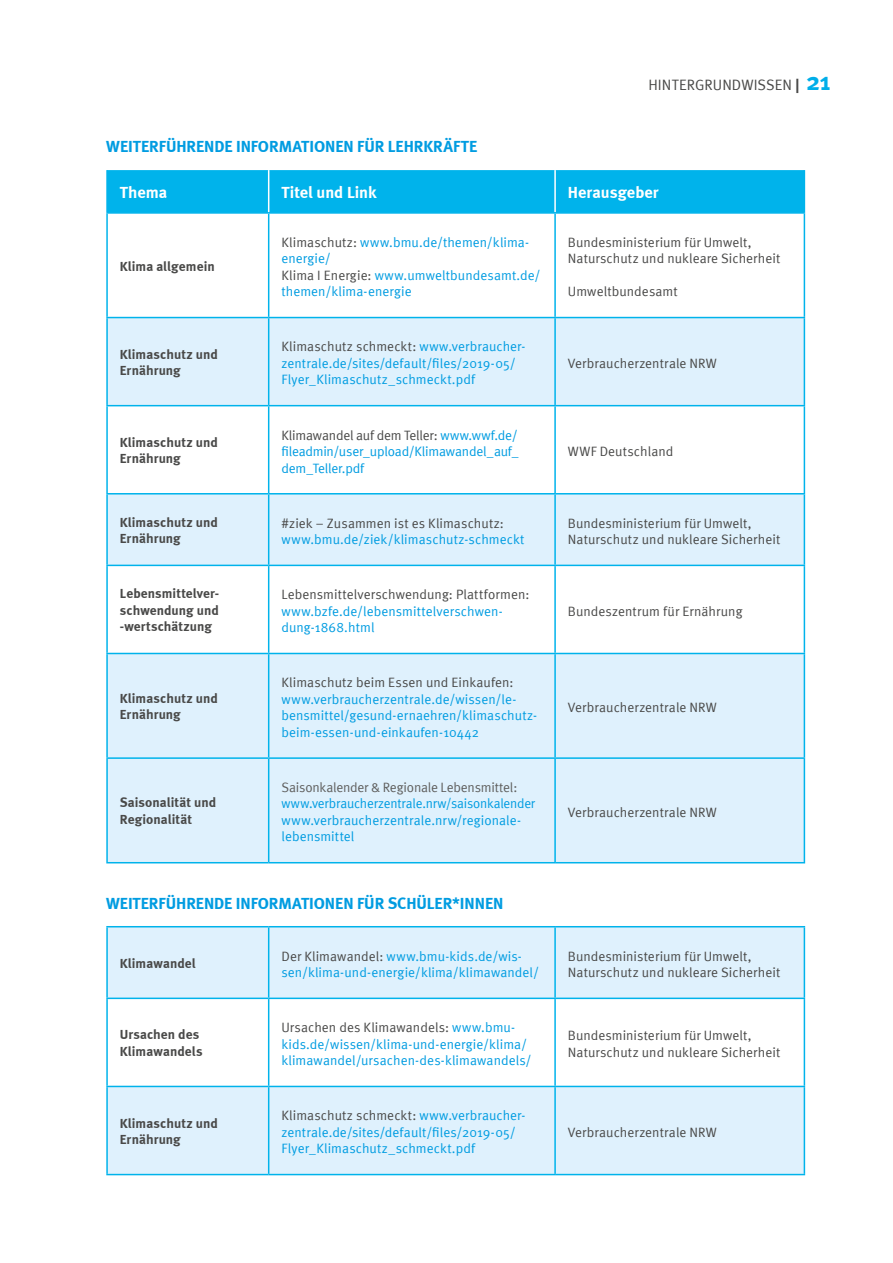
<style>
.page{position:relative;width:893px;height:1263px;background:#fff}
.page>*{position:absolute;margin:0;border:0;box-sizing:border-box;transform-origin:0 0}
.t1{font:700 16.5px "Meta";letter-spacing:-.005em;color:#009ce1}
.t2{font:700 16.5px "Meta";color:#fff}
.t3{font:15px "Meta Normal";letter-spacing:.005em;color:#494948}
.t4{font:13.5px/16.5px "Meta Normal";letter-spacing:.005em;color:#009ce1}
.t5{font:13.5px/16.5px "Meta Normal";letter-spacing:.005em;color:#494948}
.t6{font:700 13.5px/16.5px "Meta";letter-spacing:.005em;color:#494948}
.t7{font:13.5px/16.5px "Meta Normal";letter-spacing:-.015em;color:#009ce1}
.s1{font-family:"Meta";font-weight:700}
.s2{font-family:"Meta";font-weight:700;font-size:25.5px;color:#00aee9}
.s3{color:#494948}
.s4{color:#5f5f5e}
</style>
<div class="page">
<div style="left:108px;top:170px;width:696px;height:42px;background:#00b3eb"></div>
<svg style="left:108px;top:318px;width:696px;height:544px;fill:#dff1fd"></svg>
<hr style="left:268px;top:170px;width:1px;height:42px;background:#fff">
<hr style="left:554px;top:170px;width:2px;height:42px;background:#fff">
<hr style="left:106px;top:170px;width:2px;height:42px;background:#00b3eb">
<hr style="left:804px;top:170px;width:1px;height:42px;background:#00b3eb">
<hr style="left:106px;top:214px;width:2px;height:103px;background:#00b3eb">
<hr style="left:106px;top:212px;width:163px;height:2px;background:#00b3eb">
<hr style="left:269px;top:212px;width:286px;height:2px;background:#00b3eb">
<hr style="left:555px;top:212px;width:250px;height:2px;background:#00b3eb">
<hr style="left:268px;top:214px;width:1px;height:103px;background:#00b3eb">
<hr style="left:554px;top:214px;width:2px;height:103px;background:#00b3eb">
<hr style="left:804px;top:214px;width:1px;height:103px;background:#00b3eb">
<hr style="left:106px;top:318px;width:2px;height:87px;background:#00b3eb">
<hr style="left:106px;top:317px;width:163px;height:1px;background:#00b3eb">
<hr style="left:269px;top:317px;width:286px;height:1px;background:#00b3eb">
<hr style="left:555px;top:317px;width:250px;height:1px;background:#00b3eb">
<hr style="left:268px;top:318px;width:1px;height:87px;background:#00b3eb">
<hr style="left:554px;top:318px;width:2px;height:87px;background:#00b3eb">
<hr style="left:804px;top:318px;width:1px;height:87px;background:#00b3eb">
<hr style="left:106px;top:406px;width:2px;height:87px;background:#00b3eb">
<hr style="left:106px;top:405px;width:163px;height:1px;background:#00b3eb">
<hr style="left:269px;top:405px;width:286px;height:1px;background:#00b3eb">
<hr style="left:555px;top:405px;width:250px;height:1px;background:#00b3eb">
<hr style="left:268px;top:406px;width:1px;height:87px;background:#00b3eb">
<hr style="left:554px;top:406px;width:2px;height:87px;background:#00b3eb">
<hr style="left:804px;top:406px;width:1px;height:87px;background:#00b3eb">
<hr style="left:106px;top:494px;width:2px;height:71px;background:#00b3eb">
<hr style="left:106px;top:566px;width:2px;height:87px;background:#00b3eb">
<hr style="left:106px;top:654px;width:2px;height:103px;background:#00b3eb">
<hr style="left:106px;top:759px;width:2px;height:103px;background:#00b3eb">
<hr style="left:106px;top:493px;width:163px;height:1px;background:#00b3eb">
<hr style="left:269px;top:493px;width:286px;height:1px;background:#00b3eb">
<hr style="left:555px;top:493px;width:250px;height:1px;background:#00b3eb">
<hr style="left:268px;top:494px;width:1px;height:71px;background:#00b3eb">
<hr style="left:554px;top:494px;width:2px;height:71px;background:#00b3eb">
<hr style="left:804px;top:494px;width:1px;height:71px;background:#00b3eb">
<hr style="left:268px;top:566px;width:1px;height:87px;background:#00b3eb">
<hr style="left:554px;top:566px;width:2px;height:87px;background:#00b3eb">
<hr style="left:804px;top:566px;width:1px;height:87px;background:#00b3eb">
<hr style="left:268px;top:654px;width:1px;height:103px;background:#00b3eb">
<hr style="left:554px;top:654px;width:2px;height:103px;background:#00b3eb">
<hr style="left:804px;top:654px;width:1px;height:103px;background:#00b3eb">
<hr style="left:268px;top:759px;width:1px;height:103px;background:#00b3eb">
<hr style="left:554px;top:759px;width:2px;height:103px;background:#00b3eb">
<hr style="left:804px;top:759px;width:1px;height:103px;background:#00b3eb">
<hr style="left:106px;top:565px;width:163px;height:1px;background:#00b3eb">
<hr style="left:269px;top:565px;width:286px;height:1px;background:#00b3eb">
<hr style="left:555px;top:565px;width:250px;height:1px;background:#00b3eb">
<hr style="left:106px;top:653px;width:163px;height:1px;background:#00b3eb">
<hr style="left:269px;top:653px;width:286px;height:1px;background:#00b3eb">
<hr style="left:555px;top:653px;width:250px;height:1px;background:#00b3eb">
<hr style="left:106px;top:757px;width:163px;height:2px;background:#00b3eb">
<hr style="left:269px;top:757px;width:286px;height:2px;background:#00b3eb">
<hr style="left:555px;top:757px;width:250px;height:2px;background:#00b3eb">
<hr style="left:106px;top:862px;width:163px;height:1px;background:#00b3eb">
<hr style="left:269px;top:862px;width:286px;height:1px;background:#00b3eb">
<hr style="left:555px;top:862px;width:250px;height:1px;background:#00b3eb">
<div style="left:108px;top:927px;width:696px;height:247px;background:#dff1fd"></div>
<svg style="left:108px;top:999px;width:696px;height:87px"></svg>
<hr style="left:106px;top:927px;width:2px;height:70px;background:#00b3eb">
<hr style="left:106px;top:926px;width:163px;height:1px;background:#00b3eb">
<hr style="left:269px;top:926px;width:286px;height:1px;background:#00b3eb">
<hr style="left:555px;top:926px;width:250px;height:1px;background:#00b3eb">
<hr style="left:268px;top:927px;width:1px;height:70px;background:#00b3eb">
<hr style="left:554px;top:927px;width:2px;height:70px;background:#00b3eb">
<hr style="left:804px;top:927px;width:1px;height:70px;background:#00b3eb">
<hr style="left:106px;top:999px;width:2px;height:87px;background:#00b3eb">
<hr style="left:106px;top:997px;width:163px;height:2px;background:#00b3eb">
<hr style="left:269px;top:997px;width:286px;height:2px;background:#00b3eb">
<hr style="left:555px;top:997px;width:250px;height:2px;background:#00b3eb">
<hr style="left:268px;top:999px;width:1px;height:87px;background:#00b3eb">
<hr style="left:554px;top:999px;width:2px;height:87px;background:#00b3eb">
<hr style="left:804px;top:999px;width:1px;height:87px;background:#00b3eb">
<hr style="left:106px;top:1087px;width:2px;height:87px;background:#00b3eb">
<hr style="left:106px;top:1086px;width:163px;height:1px;background:#00b3eb">
<hr style="left:269px;top:1086px;width:286px;height:1px;background:#00b3eb">
<hr style="left:555px;top:1086px;width:250px;height:1px;background:#00b3eb">
<hr style="left:268px;top:1087px;width:1px;height:87px;background:#00b3eb">
<hr style="left:554px;top:1087px;width:2px;height:87px;background:#00b3eb">
<hr style="left:804px;top:1087px;width:1px;height:87px;background:#00b3eb">
<hr style="left:106px;top:1174px;width:163px;height:1px;background:#00b3eb">
<hr style="left:269px;top:1174px;width:286px;height:1px;background:#00b3eb">
<hr style="left:555px;top:1174px;width:250px;height:1px;background:#00b3eb">
<p class="t1" style="left:106px;top:136px;width:372px">WEITERFÜHRENDE INFORMATIONEN FÜR LEHRKRÄFTE</p>
<p class="t3" style="left:648px;top:76px;width:184px">HINTERGRUNDWISSEN <span class="s1">|</span> <span class="s2">21</span></p>
<p class="t2" style="left:120px;top:182px;width:49px">Thema</p>
<p class="t2" style="left:281px;top:182px;width:97px">Titel und Link</p>
<p class="t2" style="left:568px;top:182px;width:92px">Herausgeber</p>
<p class="t6" style="left:120px;top:257px;width:96px">Klima allgemein</p>
<p class="t4" style="left:281px;top:234px;width:249px"><span class="s3">Klimaschutz:</span> www.bmu.de/themen/klima&shy;energie/</p>
<p class="t4" style="left:281px;top:267px;width:261px"><span class="s3">Klima I Energie:</span> www.umweltbundesamt.de/ themen/klima-energie</p>
<p class="t6" style="left:120px;top:346px;width:100px">Klimaschutz und<br>Ernährung</p>
<p class="t4" style="left:281px;top:338px;width:245px"><span class="s3">Klimaschutz schmeckt:</span> www.verbraucher&shy;zentrale.de/sites/default/files/2019-05/<br>Flyer_Klimaschutz_schmeckt.pdf</p>
<p class="t6" style="left:120px;top:434px;width:100px">Klimaschutz und<br>Ernährung</p>
<p class="t4" style="left:281px;top:426px;width:239px;text-align:justify"><span class="s3">Klimawandel auf dem Teller:</span> www.wwf.de/ fileadmin/user_upload/Klimawandel_auf_ dem_Teller.pdf</p>
<p class="t5" style="left:568px;top:234px;width:214px">Bundesministerium für Umwelt,<br>Naturschutz und nukleare Sicherheit</p>
<p class="t5" style="left:568px;top:283px;width:111px">Umweltbundesamt</p>
<p class="t5" style="left:568px;top:355px;width:151px">Verbraucherzentrale NRW</p>
<p class="t5" style="left:568px;top:443px;width:107px">WWF Deutschland</p>
<p class="t6" style="left:120px;top:513px;width:100px">Klimaschutz und<br>Ernährung</p>
<p class="t4" style="left:281px;top:514px;width:245px"><span class="s3">#ziek – Zusammen ist es Klimaschutz: </span>www.bmu.de/ziek/klimaschutz-schmeckt</p>
<p class="t5" style="left:568px;top:514px;width:214px">Bundesministerium für Umwelt,<br>Naturschutz und nukleare Sicherheit</p>
<p class="t6" style="left:120px;top:585px;width:101px;text-align:justify">Lebensmittelver&shy;schwendung und -wertschätzung</p>
<p class="t4" style="left:281px;top:586px;width:249px"><span class="s3">Lebensmittelverschwendung: Plattformen: </span>www.bzfe.de/lebensmittelverschwen&shy;dung-1868.html</p>
<p class="t6" style="left:120px;top:690px;width:100px">Klimaschutz und<br>Ernährung</p>
<p class="t6" style="left:120px;top:794px;width:98px">Saisonalität und<br>Regionalität</p>
<p class="t4" style="left:281px;top:674px;width:257px"><span class="s3">Klimaschutz beim Essen und Einkaufen: </span>www.verbraucherzentrale.de/wissen/le&shy;bensmittel/gesund-ernaehren/klimaschutz&shy;beim-essen-und-einkaufen-10442</p>
<p class="t7" style="left:281px;top:779px;width:255px"><span class="s4">Saisonkalender &amp; Regionale Lebensmittel: </span>www.verbraucherzentrale.nrw/saisonkalender</p>
<p class="t4" style="left:281px;top:812px;width:241px">www.verbraucherzentrale.nrw/regionale&shy;lebensmittel</p>
<p class="t1" style="left:106px;top:894px;width:399px">WEITERFÜHRENDE INFORMATIONEN FÜR SCHÜLER*INNEN</p>
<p class="t5" style="left:568px;top:603px;width:176px">Bundeszentrum für Ernährung</p>
<p class="t5" style="left:568px;top:699px;width:151px">Verbraucherzentrale NRW</p>
<p class="t5" style="left:568px;top:804px;width:151px">Verbraucherzentrale NRW</p>
<p class="t6" style="left:120px;top:955px;width:77px">Klimawandel</p>
<p class="t4" style="left:281px;top:947px;width:259px"><span class="s3">Der Klimawandel:</span> www.bmu-kids.de/wis&shy;sen/klima-und-energie/klima/klimawandel/</p>
<p class="t5" style="left:568px;top:947px;width:214px">Bundesministerium für Umwelt,<br>Naturschutz und nukleare Sicherheit</p>
<p class="t6" style="left:120px;top:1026px;width:84px">Ursachen des<br>Klimawandels</p>
<p class="t4" style="left:281px;top:1019px;width:252px"><span class="s3">Ursachen des Klimawandels:</span> www.bmu&shy;kids.de/wissen/klima-und-energie/klima/ klimawandel/ursachen-des-klimawandels/</p>
<p class="t5" style="left:568px;top:1027px;width:214px">Bundesministerium für Umwelt,<br>Naturschutz und nukleare Sicherheit</p>
<p class="t6" style="left:120px;top:1114px;width:100px">Klimaschutz und<br>Ernährung</p>
<p class="t4" style="left:281px;top:1107px;width:245px"><span class="s3">Klimaschutz schmeckt:</span> www.verbraucher&shy;zentrale.de/sites/default/files/2019-05/<br>Flyer_Klimaschutz_schmeckt.pdf</p>
<p class="t5" style="left:568px;top:1124px;width:151px">Verbraucherzentrale NRW</p>
</div>
